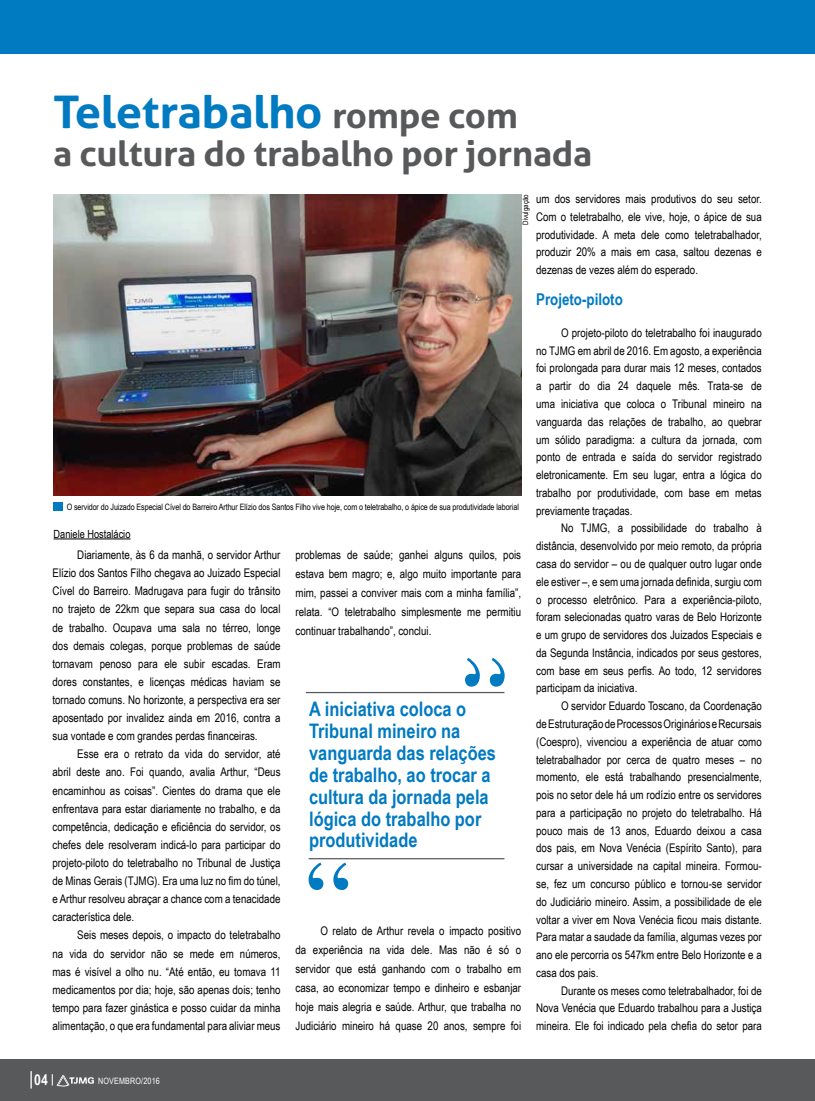
<style>
.page{position:relative;width:815px;height:1101px;background:#fff}
.page>*{position:absolute;margin:0;border:0;box-sizing:border-box;transform-origin:0 0}
.t1{font:700 45px "Aller";letter-spacing:-.01em;color:#007ac1;scale:1.05 1}
.t2{font:700 35px "Aller";letter-spacing:-.01em;color:#58595b;scale:1.05 1}
.t3{font:700 20px/21.9px "Arial Narrow";color:#007ac1}
.t4{font:700 16.25px "Arial Narrow";color:#007ac1}
.t5{font:700 15px "Arial Narrow";color:#fff}
.t6{font:11.88px/17.8px "Arial Narrow";color:#000;text-align:justify}
.t7{font:11.25px "Arial Narrow";color:#000}
.t8{font:8.75px "Arial Narrow";letter-spacing:-.01em;color:#000}
.t9{font:8.75px "Arial Narrow";letter-spacing:.02em;color:#fff}
.t10{font:7.5px "Arial Narrow";color:#000}
.s1{font-size:35px;color:#58595b}
</style>
<div class="page">
<div style="left:0;top:0;width:815px;height:53px;background:#007ac1"></div>
<div style="left:0;top:1059px;width:815px;height:41px;background:#58595b"></div>
<hr style="left:309px;top:857px;width:195px;height:2px;background:#58595b">
<hr style="left:306px;top:691px;width:198px;height:2px;background:#58595b">
<svg style="left:465px;top:657px;width:40px;height:29px"></svg>
<svg style="left:309px;top:862px;width:39px;height:27px"></svg>
<hr style="left:54px;top:538px;width:76px;height:1px;background:#000">
<svg style="left:30px;top:1071px;width:2px;height:17px"></svg>
<svg style="left:52px;top:1074px;width:42px;height:12px"></svg>
<img style="left:54px;top:194px;width:467px;height:301px">
<div style="left:53px;top:501px;width:9px;height:9px;background:#007ac1"></div>
<h1 class="t1" style="left:53px;top:84px;width:444px">Teletrabalho <span class="s1">rompe com</span></h1>
<h2 class="t2" style="left:53px;top:131px;width:515px">a cultura do trabalho por jornada</h2>
<p class="t6" style="left:536px;top:189px;width:227px">um dos servidores mais produtivos do seu setor.<br>Com o teletrabalho, ele vive, hoje, o ápice de sua produtividade. A meta dele como teletrabalhador, produzir 20% a mais em casa, saltou dezenas e dezenas de vezes além do esperado.</p>
<h3 class="t4" style="left:536px;top:287px;width:88px">Projeto-piloto</h3>
<p class="t6" style="left:536px;top:323px;width:227px;text-indent:25px">O projeto-piloto do teletrabalho foi inaugurado no TJMG em abril de 2016. Em agosto, a experiência foi prolongada para durar mais 12 meses, contados a partir do dia 24 daquele mês. Trata-se de uma iniciativa que coloca o Tribunal mineiro na vanguarda das relações de trabalho, ao quebrar um sólido paradigma: a cultura da jornada, com ponto de entrada e saída do servidor registrado eletronicamente. Em seu lugar, entra a lógica do trabalho por produtividade, com base em metas previamente traçadas.</p>
<p class="t6" style="left:536px;top:519px;width:227px;text-indent:25px">No TJMG, a possibilidade do trabalho à distância, desenvolvido por meio remoto, da própria casa do servidor – ou de qualquer outro lugar onde ele estiver –, e sem uma jornada definida, surgiu com o processo eletrônico. Para a experiência-piloto, foram selecionadas quatro varas de Belo Horizonte e um grupo de servidores dos Juizados Especiais e da Segunda Instância, indicados por seus gestores, com base em seus perfis. Ao todo, 12 servidores participam da iniciativa.</p>
<p class="t6" style="left:536px;top:696px;width:227px;text-indent:25px">O servidor Eduardo Toscano, da Coordenação de Estruturação de Processos Originários e Recursais (Coespro), vivenciou a experiência de atuar como teletrabalhador por cerca de quatro meses – no momento, ele está trabalhando presencialmente, pois no setor dele há um rodízio entre os servidores para a participação no projeto do teletrabalho. Há pouco mais de 13 anos, Eduardo deixou a casa dos pais, em Nova Venécia (Espírito Santo), para cursar a universidade na capital mineira. Formou&shy;se, fez um concurso público e tornou-se servidor do Judiciário mineiro. Assim, a possibilidade de ele voltar a viver em Nova Venécia ficou mais distante.<br>Para matar a saudade da família, algumas vezes por ano ele percorria os 547km entre Belo Horizonte e a casa dos pais.</p>
<p class="t6" style="left:536px;top:980px;width:227px;text-indent:25px">Durante os meses como teletrabalhador, foi de Nova Venécia que Eduardo trabalhou para a Justiça mineira. Ele foi indicado pela chefia do setor para</p>
<p class="t10" style="left:520px;top:225px;width:32px;rotate:-90deg">Divulgação</p>
<p class="t8" style="left:67px;top:500px;width:454px">O servidor do Juizado Especial Cível do Barreiro Arthur Elízio dos Santos Filho vive hoje, com o teletrabalho, o ápice de sua produtividade laborial</p>
<p class="t7" style="left:54px;top:525px;width:78px">Daniele Hostalácio</p>
<p class="t6" style="left:296px;top:545px;width:227px;line-height:19px">problemas de saúde; ganhei alguns quilos, pois estava bem magro; e, algo muito importante para mim, passei a conviver mais com a minha família”, relata. “O teletrabalho simplesmente me permitiu continuar trabalhando”, conclui.</p>
<p class="t6" style="left:53px;top:545px;width:230px;line-height:18.1px;text-indent:25px">Diariamente, às 6 da manhã, o servidor Arthur Elízio dos Santos Filho chegava ao Juizado Especial Cível do Barreiro. Madrugava para fugir do trânsito no trajeto de 22km que separa sua casa do local de trabalho. Ocupava uma sala no térreo, longe dos demais colegas, porque problemas de saúde tornavam penoso para ele subir escadas. Eram dores constantes, e licenças médicas haviam se tornado comuns. No horizonte, a perspectiva era ser aposentado por invalidez ainda em 2016, contra a sua vontade e com grandes perdas financeiras.</p>
<p class="t6" style="left:53px;top:744px;width:230px;line-height:18.1px;text-indent:25px">Esse era o retrato da vida do servidor, até abril deste ano. Foi quando, avalia Arthur, “Deus encaminhou as coisas”. Cientes do drama que ele enfrentava para estar diariamente no trabalho, e da competência, dedicação e eficiência do servidor, os chefes dele resolveram indicá-lo para participar do projeto-piloto do teletrabalho no Tribunal de Justiça de Minas Gerais (TJMG). Era uma luz no fim do túnel, e Arthur resolveu abraçar a chance com a tenacidade característica dele.</p>
<p class="t6" style="left:53px;top:925px;width:230px;line-height:18.1px;text-indent:25px">Seis meses depois, o impacto do teletrabalho na vida do servidor não se mede em números, mas é visível a olho nu. “Até então, eu tomava 11 medicamentos por dia; hoje, são apenas dois; tenho tempo para fazer ginástica e posso cuidar da minha alimentação, o que era fundamental para aliviar meus</p>
<h3 class="t3" style="left:309px;top:697px;width:188px">A iniciativa coloca o<br>Tribunal mineiro na vanguarda das relações de trabalho, ao trocar a cultura da jornada pela lógica do trabalho por produtividade</h3>
<p class="t6" style="left:296px;top:920px;width:227px;line-height:19px;text-indent:25px">O relato de Arthur revela o impacto positivo da experiência na vida dele. Mas não é só o servidor que está ganhando com o trabalho em casa, ao economizar tempo e dinheiro e esbanjar hoje mais alegria e saúde. Arthur, que trabalha no Judiciário mineiro há quase 20 anos, sempre foi</p>
<p class="t5" style="left:34px;top:1068px;width:15px">04</p>
<p class="t9" style="left:98px;top:1073px;width:63px">NOVEMBRO/2016</p>
</div>
